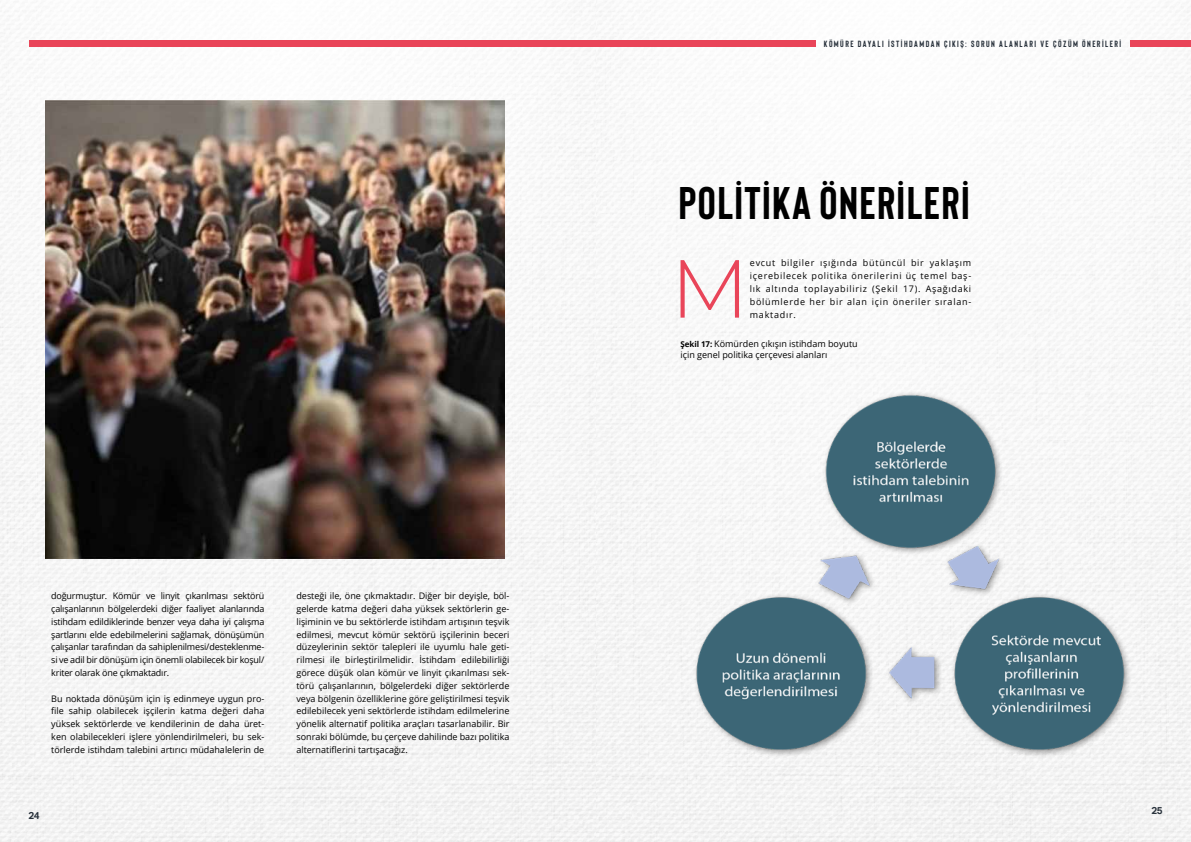
<style>
.page{position:relative;width:1191px;height:842px;background:#fff}
.page>*{position:absolute;margin:0;border:0;box-sizing:border-box;transform-origin:0 0}
.t1{font:300 82.1px "Montserrat";color:#e94559}
.t2{font:700 45.7px "Bison";letter-spacing:.03em;color:#000}
.t3{font:700 10px "Aktiv Grotesk";color:#29323c}
.t4{font:9px/12.8px "Open Sans";color:#000;text-align:justify}
.t5{font:700 9px "Bison";letter-spacing:.16em;color:#29323c}
.s1{font-weight:700;font-size:8px}
</style>
<div class="page">
<img style="left:0;top:1px;width:1191px;height:841px">
<div style="left:1130px;top:40px;width:61px;height:7px;background:#e94559"></div>
<div style="left:29px;top:40px;width:786px;height:7px;background:#e94559"></div>
<img style="left:46px;top:101px;width:459px;height:457px">
<img style="left:658px;top:354px;width:496px;height:456px">
<p class="t4" style="left:51px;top:589px;width:215px">doğurmuştur. Kömür ve linyit çıkarılması sektörü çalışanlarının bölgelerdeki diğer faaliyet alanlarında istihdam edildiklerinde benzer veya daha iyi çalışma şartlarını elde edebilmelerini sağlamak, dönüşümün çalışanlar tarafından da sahiplenilmesi/desteklenme&shy;si ve adil bir dönüşüm için önemli olabilecek bir koşul/ kriter olarak öne çıkmaktadır.</p>
<p class="t4" style="left:51px;top:692px;width:215px">Bu noktada dönüşüm için iş edinmeye uygun pro&shy;file sahip olabilecek işçilerin katma değeri daha yüksek sektörlerde ve kendilerinin de daha üret&shy;ken olabilecekleri işlere yönlendirilmeleri, bu sek&shy;törlerde istihdam talebini artırıcı müdahalelerin de</p>
<p class="t3" style="left:28px;top:809px;width:13px">24</p>
<p class="t4" style="left:296px;top:589px;width:214px">desteği ile, öne çıkmaktadır. Diğer bir deyişle, böl&shy;gelerde katma değeri daha yüksek sektörlerin ge&shy;lişiminin ve bu sektörlerde istihdam artışının teşvik edilmesi, mevcut kömür sektörü işçilerinin beceri düzeylerinin sektör talepleri ile uyumlu hale geti&shy;rilmesi ile birleştirilmelidir. İstihdam edilebilirliği görece düşük olan kömür ve linyit çıkarılması sek&shy;törü çalışanlarının, bölgelerdeki diğer sektörlerde veya bölgenin özelliklerine göre geliştirilmesi teşvik edilebilecek yeni sektörlerde istihdam edilmelerine yönelik alternatif politika araçları tasarlanabilir. Bir sonraki bölümde, bu çerçeve dahilinde bazı politika alternatiflerini tartışacağız.</p>
<p class="t5" style="left:824px;top:38px;width:298px">KÖMÜRE DAYALI İSTİHDAMDAN ÇIKIŞ: SORUN ALANLARI VE ÇÖZÜM ÖNERİLERİ</p>
<h2 class="t2" style="left:678px;top:174px;width:293px">POLİTİKA ÖNERİLERİ</h2>
<h1 class="t1" style="left:670px;top:233px;width:80px">M</h1>
<p class="t4" style="left:750px;top:257px;width:223px">evcut bilgiler ışığında bütüncül bir yaklaşım içerebilecek politika önerilerini üç temel baş&shy;lık altında toplayabiliriz (Şekil 17). Aşağıdaki bölümlerde her bir alan için öneriler sıralan&shy;maktadır.</p>
<p class="t4" style="left:680px;top:338px;width:179px;line-height:11px"><span class="s1">Şekil 17:</span> Kömürden çıkışın istihdam boyutu için genel politika çerçevesi alanları</p>
<p class="t3" style="left:1151px;top:805px;width:13px">25</p>
</div>
